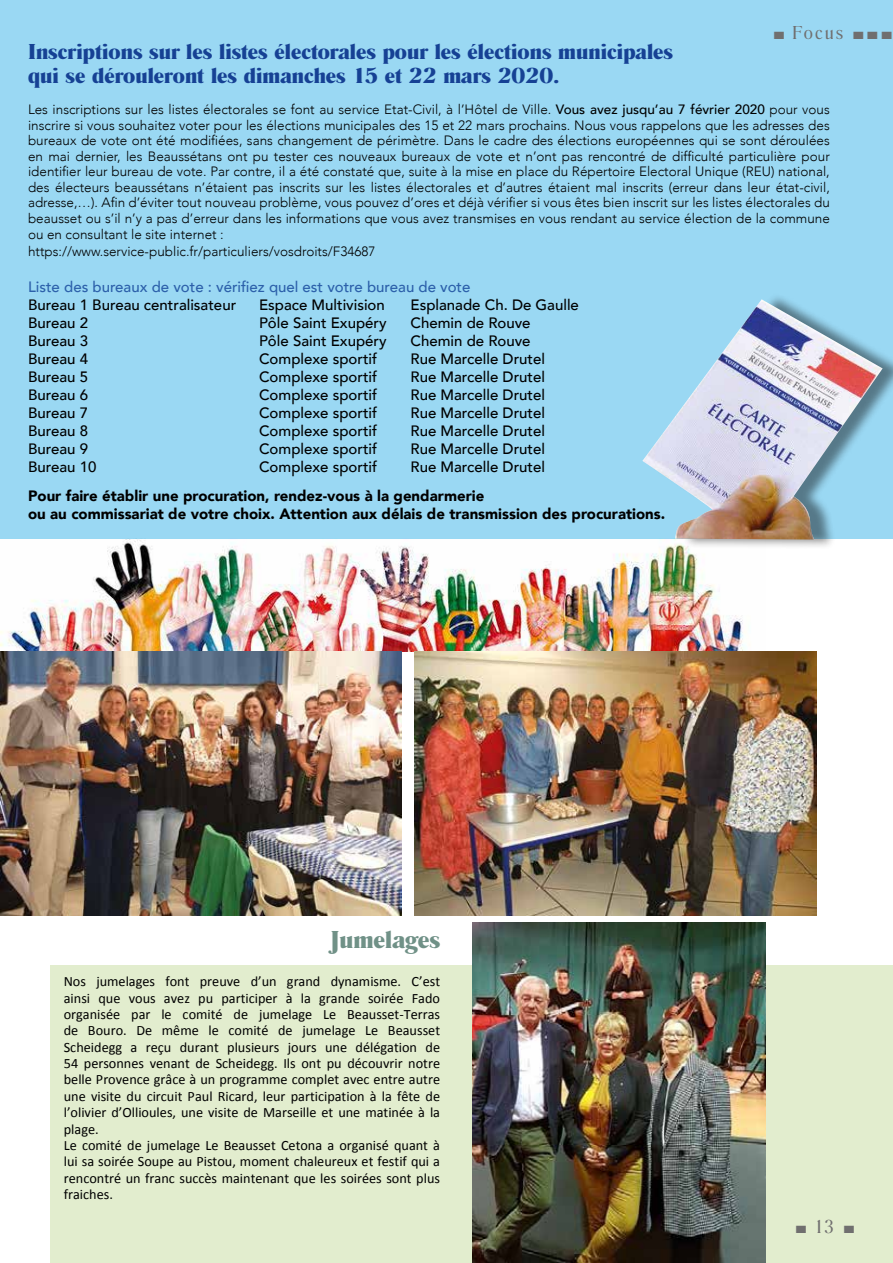
<style>
.page{position:relative;width:893px;height:1263px;background:#fff}
.page>*{position:absolute;margin:0;border:0;box-sizing:border-box;transform-origin:0 0}
.t1{font:700 25.5px "Romana T";color:#709187}
.t2{font:700 22.5px/24px "Romana T";color:#164194}
.t3{font:19.5px "Romana T";letter-spacing:.1em;color:#706f6f}
.t4{font:500 15px "Avenir";color:#000}
.t5{font:900 15px/18px "Avenir";color:#000}
.t6{font:500 15px "Avenir";color:#2c60aa}
.t7{font:14.25px/16.4px "Calibri";color:#000}
.t8{font:300 13.5px/15.5px "Avenir";color:#000;text-align:justify}
.s1{font-weight:500}
</style>
<div class="page">
<div style="left:50px;top:965px;width:843px;height:298px;background:#e2edce"></div>
<img style="left:0;top:539px;width:745px;height:112px">
<img style="left:472px;top:922px;width:293px;height:341px">
<div style="left:0;top:0;width:893px;height:539px;background:#9ad8f3"></div>
<div style="left:650px;top:293px;width:243px;height:256px;background:#000;opacity:.44"></div>
<img style="left:642px;top:299px;width:241px;height:240px">
<img style="left:0;top:651px;width:402px;height:264px">
<img style="left:415px;top:651px;width:401px;height:264px">
<h3 class="t3" style="left:774px;top:22px;width:120px">■ Focus ■ ■ ■</h3>
<h2 class="t2" style="left:28px;top:40px;width:646px">Inscriptions sur les listes électorales pour les élections municipales qui se dérouleront les dimanches 15 et 22 mars 2020.</h2>
<p class="t8" style="left:28px;top:102px;width:803px">Les inscriptions sur les listes électorales se font au service Etat-Civil, à l’Hôtel de Ville. <span class="s1">Vous avez jusqu’au 7 février 2020</span> pour vous inscrire si vous souhaitez voter pour les élections municipales des 15 et 22 mars prochains. Nous vous rappelons que les adresses des bureaux de vote ont été modifiées, sans changement de périmètre. Dans le cadre des élections européennes qui se sont déroulées en mai dernier, les Beaussétans ont pu tester ces nouveaux bureaux de vote et n’ont pas rencontré de difficulté particulière pour identifier leur bureau de vote. Par contre, il a été constaté que, suite à la mise en place du Répertoire Electoral Unique (REU) national, des électeurs beaussétans n’étaient pas inscrits sur les listes électorales et d’autres étaient mal inscrits (erreur dans leur état-civil, adresse,…). Afin d’éviter tout nouveau problème, vous pouvez d’ores et déjà vérifier si vous êtes bien inscrit sur les listes électorales du beausset ou s’il n’y a pas d’erreur dans les informations que vous avez transmises en vous rendant au service élection de la commune ou en consultant le site internet :</p>
<p class="t8" style="left:28px;top:243px;width:349px">https://www.service-public.fr/particuliers/vosdroits/F34687</p>
<p class="t6" style="left:28px;top:274px;width:444px">Liste des bureaux de vote : vérifiez quel est votre bureau de vote</p>
<p class="t4" style="left:28px;top:292px;width:210px">Bureau 1 Bureau centralisateur</p>
<p class="t4" style="left:259px;top:292px;width:127px">Espace Multivision</p>
<p class="t4" style="left:411px;top:292px;width:170px">Esplanade Ch. De Gaulle</p>
<p class="t4" style="left:28px;top:310px;width:62px">Bureau 2</p>
<p class="t4" style="left:259px;top:310px;width:129px">Pôle Saint Exupéry</p>
<p class="t4" style="left:411px;top:310px;width:122px">Chemin de Rouve</p>
<p class="t4" style="left:28px;top:328px;width:62px">Bureau 3</p>
<p class="t4" style="left:259px;top:328px;width:129px">Pôle Saint Exupéry</p>
<p class="t4" style="left:411px;top:328px;width:122px">Chemin de Rouve</p>
<p class="t4" style="left:28px;top:346px;width:62px">Bureau 4</p>
<p class="t4" style="left:259px;top:346px;width:120px">Complexe sportif</p>
<p class="t4" style="left:411px;top:346px;width:136px">Rue Marcelle Drutel</p>
<p class="t4" style="left:28px;top:364px;width:62px">Bureau 5</p>
<p class="t4" style="left:259px;top:364px;width:120px">Complexe sportif</p>
<p class="t4" style="left:411px;top:364px;width:136px">Rue Marcelle Drutel</p>
<p class="t4" style="left:28px;top:382px;width:62px">Bureau 6</p>
<p class="t4" style="left:259px;top:382px;width:120px">Complexe sportif</p>
<p class="t4" style="left:411px;top:382px;width:136px">Rue Marcelle Drutel</p>
<p class="t4" style="left:28px;top:400px;width:62px">Bureau 7</p>
<p class="t4" style="left:259px;top:400px;width:120px">Complexe sportif</p>
<p class="t4" style="left:411px;top:400px;width:136px">Rue Marcelle Drutel</p>
<p class="t4" style="left:28px;top:418px;width:62px">Bureau 8</p>
<p class="t4" style="left:259px;top:418px;width:120px">Complexe sportif</p>
<p class="t4" style="left:411px;top:418px;width:136px">Rue Marcelle Drutel</p>
<p class="t4" style="left:28px;top:436px;width:62px">Bureau 9</p>
<p class="t4" style="left:259px;top:436px;width:120px">Complexe sportif</p>
<p class="t4" style="left:411px;top:436px;width:136px">Rue Marcelle Drutel</p>
<p class="t4" style="left:28px;top:454px;width:70px">Bureau 10</p>
<p class="t4" style="left:259px;top:454px;width:120px">Complexe sportif</p>
<p class="t4" style="left:411px;top:454px;width:136px">Rue Marcelle Drutel</p>
<p class="t5" style="left:28px;top:486px;width:639px">Pour faire établir une procuration, rendez-vous à la gendarmerie<br>ou au commissariat de votre choix. Attention aux délais de transmission des procurations.</p>
<h1 class="t1" style="left:331px;top:925px;width:111px">Jumelages</h1>
<p class="t7" style="left:64px;top:972px;width:378px">Nos jumelages font preuve d’un grand dynamisme. C’est ainsi que vous avez pu participer à la grande soirée Fado organisée par le comité de jumelage Le Beausset-Terras de Bouro. De même le comité de jumelage Le Beausset Scheidegg a reçu durant plusieurs jours une délégation de 54 personnes venant de Scheidegg. Ils ont pu découvrir notre belle Provence grâce à un programme complet avec entre autre une visite du circuit Paul Ricard, leur participation à la fête de l’olivier d’Ollioules, une visite de Marseille et une matinée à la plage.<br>Le comité de jumelage Le Beausset Cetona a organisé quant à lui sa soirée Soupe au Pistou, moment chaleureux et festif qui a rencontré un franc succès maintenant que les soirées sont plus fraiches.</p>
<h3 class="t3" style="left:796px;top:1216px;width:60px">■ 13 ■</h3>
</div>
